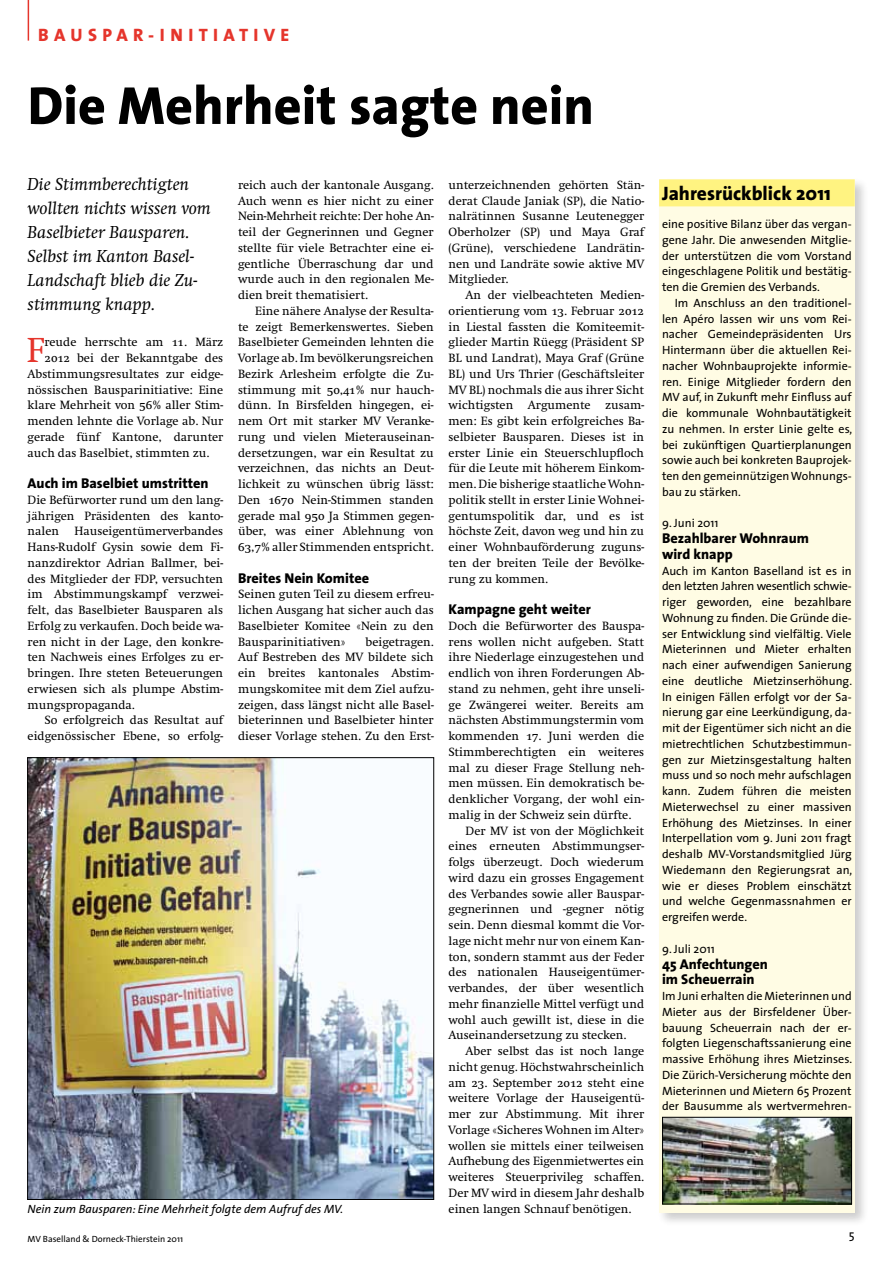
<style>
.page{position:relative;width:893px;height:1263px;background:#fff}
.page>*{position:absolute;margin:0;border:0;box-sizing:border-box;transform-origin:0 0}
.t1{font:800 54px "The Sans";color:#000}
.t2{font:36px "Swift";color:#e5352c}
.t3{font:800 19.5px "The Sans";color:#000}
.t4{font:italic 18px/24px "Swift";color:#000}
.t5{font:800 18px "The Sans";letter-spacing:.3em;color:#e5352c}
.t6{font:800 14.25px/15.8px "The Sans";color:#000}
.t7{font:12.75px "The Sans Caps";color:#000}
.t8{font:12.45px/15.8px "Swift";color:#000;text-align:justify}
.t9{font:12px/15.8px "The Sans";color:#000;text-align:justify}
.t10{font:italic 12px "The Sans";color:#000}
.t11{font:9px "The Sans";color:#000}
.s1{font-family:"Swift SC"}
</style>
<div class="page">
<div style="left:657px;top:177px;width:212px;height:1050px;background:#000;opacity:.2"></div>
<div style="left:659px;top:179px;width:196px;height:1034px;background:#fffce4"></div>
<div style="left:659px;top:179px;width:196px;height:27px;background:#fff381"></div>
<img style="left:664px;top:1119px;width:186px;height:83px">
<div style="left:662px;top:1117px;width:190px;height:87px;border:1px solid #000"></div>
<hr style="left:28px;top:0;width:1px;height:41px;background:#e5352c">
<img style="left:29px;top:759px;width:403px;height:438px">
<h3 class="t5" style="left:38px;top:19px;width:239px">Bauspar-In itiative</h3>
<h1 class="t1" style="left:28px;top:60px;width:568px">Die Mehrheit sagte nein</h1>
<h3 class="t4" style="left:28px;top:172px;width:185px">Die Stimmberechtigten wollten nichts wissen vom<br>Baselbieter Bausparen.<br>Selbst im Kanton Basel-<br>Landschaft blieb die Zu&shy;stimmung knapp.</h3>
<h2 class="t2" style="left:27px;top:331px;width:19px">F</h2>
<p class="t8" style="left:44px;top:335px;width:180px">reude herrschte am <span class="s1">11</span>. März</p>
<p class="t8" style="left:238px;top:177px;width:197px">reich auch der kantonale Ausgang.<br>Auch wenn es hier nicht zu einer Nein-Mehrheit reichte: Der hohe An&shy;teil der Gegnerinnen und Gegner stellte für viele Betrachter eine ei&shy;gentliche Überraschung dar und wurde auch in den regionalen Me&shy;dien breit thematisiert.</p>
<p class="t8" style="left:238px;top:303px;width:197px;text-indent:17px">Eine nähere Analyse der Resulta&shy;te zeigt Bemerkenswertes. Sieben Baselbieter Gemeinden lehnten die Vorlage ab. Im bevölkerungsreichen Bezirk Arlesheim erfolgte die Zu&shy;stimmung mit <span class="s1">50,41</span>% nur hauch&shy;dünn. In Birsfelden hingegen, ei&shy;nem Ort mit starker MV Veranke&shy;rung und vielen Mieterauseinan&shy;dersetzungen, war ein Resultat zu verzeichnen, das nichts an Deut&shy;lichkeit zu wünschen übrig lässt:<br>Den <span class="s1">1670</span> Nein-Stimmen standen gerade mal <span class="s1">950</span> Ja Stimmen gegen&shy;über, was einer Ablehnung von <span class="s1">63,7</span>% aller Stimmenden entspricht.</p>
<p class="t6" style="left:238px;top:570px;width:133px">Breites Nein Komitee</p>
<p class="t8" style="left:238px;top:587px;width:197px">Seinen guten Teil zu diesem erfreu&shy;lichen Ausgang hat sicher auch das Baselbieter Komitee «Nein zu den Bausparinitiativen»</p>
<p class="t8" style="left:449px;top:177px;width:197px">unterzeichnenden gehörten Stän&shy;derat Claude Janiak (SP), die Natio&shy;nalrätinnen Susanne Leutenegger Oberholzer (SP) und Maya Graf (Grüne), verschiedene Landrätin&shy;nen und Landräte sowie aktive MV Mitglieder.</p>
<p class="t8" style="left:449px;top:287px;width:197px;text-indent:17px">An der vielbeachteten Medien&shy;orientierung vom <span class="s1">13</span>. Februar <span class="s1">2012 </span>in Liestal fassten die Komiteemit&shy;glieder Martin Rüegg (Präsident SP BL und Landrat), Maya Graf (Grüne BL) und Urs Thrier (Geschäftsleiter MV BL) nochmals die aus ihrer Sicht wichtigsten Argumente zusam&shy;men: Es gibt kein erfolgreiches Ba&shy;selbieter Bausparen. Dieses ist in erster Linie ein Steuerschlupfloch für die Leute mit höherem Einkom&shy;men. Die bisherige staatliche Wohn&shy;politik stellt in erster Linie Wohnei&shy;gentumspolitik dar, und es ist höchste Zeit, davon weg und hin zu einer Wohnbauförderung zuguns&shy;ten der breiten Teile der Bevölke&shy;rung zu kommen.</p>
<p class="t6" style="left:449px;top:601px;width:144px">Kampagne geht weiter</p>
<p class="t8" style="left:449px;top:618px;width:197px">Doch die Befürworter des Bauspa&shy;rens wollen nicht aufgeben. Statt ihre Niederlage einzugestehen und endlich von ihren Forderungen Ab&shy;stand zu nehmen, geht ihre unseli&shy;ge Zwängerei weiter. Bereits am nächsten Abstimmungstermin vom kommenden <span class="s1">17</span>. Juni werden die Stimmberechtigten ein weiteres mal zu dieser Frage Stellung neh&shy;men müssen. Ein demokratisch be&shy;denklicher Vorgang, der wohl ein&shy;malig in der Schweiz sein dürfte.</p>
<p class="t8" style="left:449px;top:823px;width:197px;text-indent:17px">Der MV ist von der Möglichkeit eines erneuten Abstimmungser&shy;folgs überzeugt. Doch wiederum wird dazu ein grosses Engagement des Verbandes sowie aller Bauspar&shy;gegnerinnen und -gegner nötig sein. Denn diesmal kommt die Vor&shy;lage nicht mehr nur von einem Kan&shy;ton, sondern stammt aus der Feder des nationalen Hauseigentümer&shy;verbandes, der über wesentlich mehr finanzielle Mittel verfügt und wohl auch gewillt ist, diese in die Auseinandersetzung zu stecken.</p>
<p class="t8" style="left:449px;top:1043px;width:197px;text-indent:17px">Aber selbst das ist noch lange nicht genug. Höchstwahrscheinlich am <span class="s1">23</span>. September <span class="s1">2012</span> steht eine weitere Vorlage der Hauseigentü&shy;mer zur Abstimmung. Mit ihrer Vorlage «Sicheres Wohnen im Alter» wollen sie mittels einer teilweisen Aufhebung des Eigenmietwertes ein weiteres Steuerprivileg schaffen.<br>Der MV wird in diesem Jahr deshalb</p>
<p class="t8" style="left:44px;top:350px;width:180px"><span class="s1">2012</span> bei der Bekanntgabe des</p>
<p class="t8" style="left:28px;top:366px;width:197px">Abstimmungsresultates zur eidge-</p>
<p class="t8" style="left:28px;top:382px;width:197px">nössischen Bausparinitiative: Eine</p>
<p class="t8" style="left:28px;top:398px;width:197px">klare Mehrheit von <span class="s1">56</span>% aller Stim-</p>
<p class="t8" style="left:28px;top:413px;width:197px">menden lehnte die Vorlage ab. Nur</p>
<p class="t8" style="left:28px;top:429px;width:197px">gerade fünf Kantone, darunter</p>
<p class="t8" style="left:28px;top:445px;width:183px">auch das Baselbiet, stimmten zu.</p>
<p class="t6" style="left:28px;top:475px;width:182px">Auch im Baselbiet umstritten</p>
<p class="t8" style="left:28px;top:492px;width:197px">Die Befürworter rund um den lang&shy;jährigen Präsidenten des kanto&shy;nalen Hauseigentümerverbandes Hans-Rudolf Gysin sowie dem Fi&shy;nanzdirektor Adrian Ballmer, bei&shy;des Mitglieder der FDP, versuchten im Abstimmungskampf verzwei&shy;felt, das Baselbieter Bausparen als Erfolg zu verkaufen. Doch beide wa&shy;ren nicht in der Lage, den konkre&shy;ten Nachweis eines Erfolges zu er&shy;bringen. Ihre steten Beteuerungen erwiesen sich als plumpe Abstim&shy;mungspropaganda.</p>
<p class="t8" style="left:28px;top:713px;width:197px;text-align:right">So erfolgreich das Resultat auf eidgenössischer Ebene, so erfolg-</p>
<p class="t8" style="left:238px;top:634px;width:197px;text-indent:127px">beigetragen.<br>Auf Bestreben des MV bildete sich ein breites kantonales Abstim&shy;mungskomitee mit dem Ziel aufzu&shy;zeigen, dass längst nicht alle Basel&shy;bieterinnen und Baselbieter hinter dieser Vorlage stehen. Zu den Erst-</p>
<p class="t10" style="left:27px;top:1198px;width:317px">Nein zum Bausparen: Eine Mehrheit folgte dem Aufruf des MV.</p>
<p class="t8" style="left:449px;top:1201px;width:184px">einen langen Schnauf benötigen.</p>
<h3 class="t3" style="left:662px;top:176px;width:170px">Jahresrückblick 2011</h3>
<p class="t9" style="left:662px;top:216px;width:191px">eine positive Bilanz über das vergan&shy;gene Jahr. Die anwesenden Mitglie&shy;der unterstützen die vom Vorstand eingeschlagene Politik und bestätig&shy;ten die Gremien des Verbands.</p>
<p class="t9" style="left:662px;top:295px;width:192px;text-indent:13px">Im Anschluss an den traditionel&shy;len Apéro lassen wir uns vom Rei&shy;nacher Gemeindepräsidenten Urs Hintermann über die aktuellen Rei&shy;nacher Wohnbauprojekte informie&shy;ren. Einige Mitglieder fordern den MV auf, in Zukunft mehr Einfluss auf die kommunale Wohnbautätigkeit zu nehmen. In erster Linie gelte es, bei zukünftigen Quartierplanungen sowie auch bei konkreten Bauprojek&shy;ten den gemeinnützigen Wohnungs&shy;bau zu stärken.</p>
<p class="t9" style="left:662px;top:515px;width:58px">9. Juni 2011</p>
<p class="t6" style="left:662px;top:530px;width:148px">Bezahlbarer Wohnraum wird knapp</p>
<p class="t9" style="left:662px;top:562px;width:192px">Auch im Kanton Baselland ist es in den letzten Jahren wesentlich schwie&shy;riger geworden, eine bezahlbare Wohnung zu finden. Die Gründe die&shy;ser Entwicklung sind vielfältig. Viele Mieterinnen und Mieter erhalten nach einer aufwendigen Sanierung eine deutliche Mietzinserhöhung.<br>In einigen Fällen erfolgt vor der Sa&shy;nierung gar eine Leerkündigung, da&shy;mit der Eigentümer sich nicht an die mietrechtlichen Schutzbestimmun&shy;gen zur Mietzinsgestaltung halten muss und so noch mehr aufschlagen kann. Zudem führen die meisten Mieterwechsel zu einer massiven Erhöhung des Mietzinses. In einer Interpellation vom 9. Juni 2011 fragt deshalb MV-Vorstandsmitglied Jürg Wiedemann den Regierungsrat an, wie er dieses Problem einschätzt und welche Gegenmassnahmen er ergreifen werde.</p>
<p class="t9" style="left:662px;top:940px;width:54px">9. Juli 2011</p>
<p class="t6" style="left:662px;top:955px;width:107px">45 Anfechtungen im Scheuerrain</p>
<p class="t9" style="left:662px;top:988px;width:192px">Im Juni erhalten die Mieterinnen und Mieter aus der Birsfeldener Über&shy;bauung Scheuerrain nach der er&shy;folgten Liegenschaftssanierung eine massive Erhöhung ihres Mietzinses.<br>Die Zürich-Versicherung möchte den Mieterinnen und Mietern 65 Prozent der Bausumme als wertvermehren-</p>
<p class="t11" style="left:28px;top:1231px;width:157px">MV Baselland &amp; Dorneck-Thierstein 2011</p>
<p class="t7" style="left:849px;top:1226px;width:7px">5</p>
</div>
